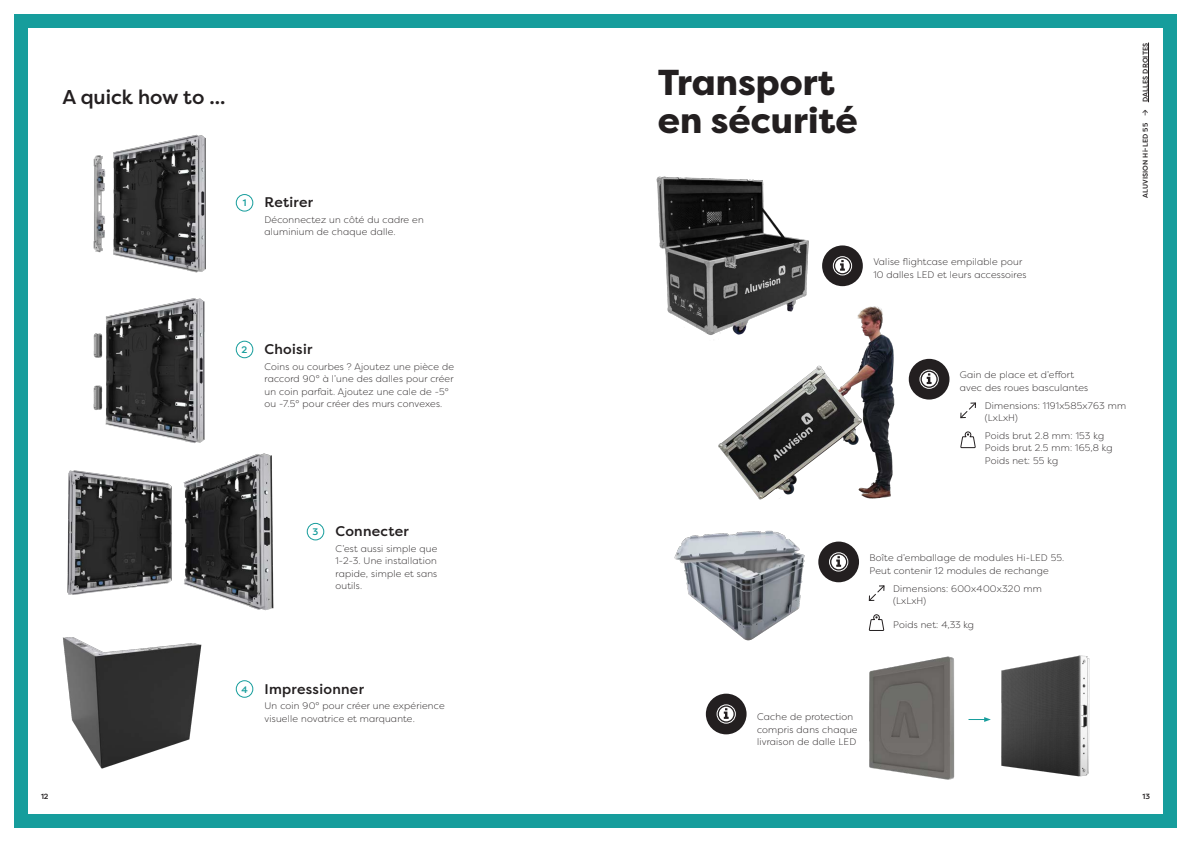
<style>
.page{position:relative;width:1191px;height:842px;background:#fff}
.page>*{position:absolute;margin:0;border:0;box-sizing:border-box;transform-origin:0 0}
.Title_black_heavy_36{font:800 36px/38px "Filson Pro";color:#231f20}
.Subtitle_black_mediu{font:500 20px "Filson Pro";color:#231f20}
.Subtitle_medium_14_p{font:500 14px "Filson Pro";letter-spacing:.02em;color:#231f20}
.Bodytext_light_9_5_p{font:300 9.5px/12.5px "Filson Pro";letter-spacing:.02em;color:#231f20}
.Bodytext_light_9_5_p-2{font:500 9.5px "Filson Pro";color:#169d9c}
.t1{font:500 7.5px "Filson Pro";color:#231f20}
.t2{font:500 7px "Filson Pro";letter-spacing:.02em;color:#231f20}
</style>
<div class="page">
<div style="left:14px;top:14px;width:581px;height:814px;background:#169d9c"></div>
<div style="left:595px;top:14px;width:581px;height:814px;background:#169d9c"></div>
<div style="left:595px;top:28px;width:567px;height:786px;background:#fff"></div>
<div style="left:28px;top:28px;width:567px;height:786px;background:#fff"></div>
<img style="left:656px;top:176px;width:153px;height:159px">
<img style="left:718px;top:303px;width:177px;height:197px">
<img style="left:674px;top:530px;width:131px;height:111px">
<img style="left:93px;top:134px;width:113px;height:139px">
<img style="left:93px;top:298px;width:112px;height:145px">
<img style="left:67px;top:453px;width:207px;height:158px">
<img style="left:62px;top:637px;width:140px;height:132px">
<img style="left:1001px;top:655px;width:89px;height:122px">
<svg style="left:968px;top:717px;width:22px;height:5px"></svg>
<img style="left:869px;top:656px;width:86px;height:124px">
<div style="left:822px;top:245px;width:41px;height:41px;background:#231f20;border-radius:50%"></div>
<div style="left:833px;top:256px;width:19px;height:19px;border:1px solid #fff;border-radius:50%"></div>
<svg style="left:835px;top:258px;width:14px;height:15px"></svg>
<div style="left:908px;top:359px;width:41px;height:41px;background:#231f20;border-radius:50%"></div>
<div style="left:919px;top:370px;width:19px;height:19px;border:1px solid #fff;border-radius:50%"></div>
<svg style="left:921px;top:372px;width:15px;height:14px"></svg>
<div style="left:818px;top:542px;width:41px;height:40px;background:#231f20;border-radius:50%"></div>
<div style="left:829px;top:552px;width:19px;height:19px;border:1px solid #fff;border-radius:50%"></div>
<svg style="left:831px;top:555px;width:15px;height:14px"></svg>
<div style="left:706px;top:694px;width:40px;height:40px;background:#231f20;border-radius:50%"></div>
<div style="left:716px;top:704px;width:20px;height:20px;border:1px solid #fff;border-radius:50%"></div>
<svg style="left:719px;top:707px;width:14px;height:14px"></svg>
<div style="left:236px;top:341px;width:17px;height:17px;border:1px solid #169d9c;border-radius:50%"></div>
<div style="left:307px;top:523px;width:17px;height:17px;border:1px solid #169d9c;border-radius:50%"></div>
<div style="left:236px;top:680px;width:17px;height:18px;border:1px solid #169d9c;border-radius:50%"></div>
<div style="left:236px;top:194px;width:17px;height:17px;border:1px solid #169d9c;border-radius:50%"></div>
<hr style="left:1148px;top:43px;width:1px;height:59px;background:#231f20">
<svg style="left:960px;top:431px;width:16px;height:18px"></svg>
<svg style="left:960px;top:402px;width:16px;height:17px"></svg>
<svg style="left:868px;top:614px;width:16px;height:17px"></svg>
<svg style="left:868px;top:585px;width:17px;height:16px"></svg>
<p class="Subtitle_black_mediu" style="left:62px;top:83px;width:165px">A quick how to ...</p>
<p class="Bodytext_light_9_5_p-2" style="left:243px;top:196px;width:5px">1</p>
<p class="Subtitle_medium_14_p" style="left:264px;top:193px;width:50px">Retirer</p>
<p class="Bodytext_light_9_5_p" style="left:264px;top:213px;width:161px">Déconnectez un côté du cadre en aluminium de chaque dalle.</p>
<p class="Bodytext_light_9_5_p-2" style="left:242px;top:343px;width:7px">2</p>
<p class="Subtitle_medium_14_p" style="left:264px;top:340px;width:49px">Choisir</p>
<p class="Bodytext_light_9_5_p" style="left:264px;top:360px;width:191px">Coins ou courbes ? Ajoutez une pièce de raccord 90° à l’une des dalles pour créer un coin parfait. Ajoutez une cale de -5° ou -7.5° pour créer des murs convexes.</p>
<p class="Bodytext_light_9_5_p-2" style="left:312px;top:525px;width:7px">3</p>
<p class="Subtitle_medium_14_p" style="left:335px;top:522px;width:75px">Connecter</p>
<p class="Bodytext_light_9_5_p" style="left:335px;top:542px;width:103px;text-align:justify">C’est aussi simple que 1-2-3. Une installation rapide, simple et sans outils.</p>
<p class="Bodytext_light_9_5_p-2" style="left:241px;top:683px;width:8px">4</p>
<p class="Subtitle_medium_14_p" style="left:264px;top:679px;width:101px">Impressionner</p>
<p class="Bodytext_light_9_5_p" style="left:264px;top:699px;width:182px">Un coin 90° pour créer une expérience visuelle novatrice et marquante.</p>
<p class="Title_black_heavy_36" style="left:658px;top:64px;width:201px">Transport en sécurité</p>
<p class="Bodytext_light_9_5_p" style="left:873px;top:255px;width:155px">Valise flightcase empilable pour<br>10 dalles LED et leurs accessoires</p>
<p class="t2" style="left:1140px;top:198px;width:157px;rotate:-90deg">ALUVISION Hi-LED 55 → DALLES DROITES</p>
<p class="Bodytext_light_9_5_p" style="left:960px;top:369px;width:130px">Gain de place et d’effort avec des roues basculantes</p>
<p class="Bodytext_light_9_5_p" style="left:985px;top:399px;width:143px">Dimensions: 1191x585x763 mm (LxLxH)</p>
<p class="Bodytext_light_9_5_p" style="left:985px;top:429px;width:121px">Poids brut 2.8 mm: 153 kg</p>
<p class="Bodytext_light_9_5_p" style="left:985px;top:441px;width:129px">Poids brut 2.5 mm: 165,8 kg</p>
<p class="Bodytext_light_9_5_p" style="left:985px;top:454px;width:75px">Poids net: 55 kg</p>
<p class="Bodytext_light_9_5_p" style="left:869px;top:551px;width:196px">Boîte d’emballage de modules Hi-LED 55.</p>
<p class="Bodytext_light_9_5_p" style="left:869px;top:564px;width:181px">Peut contenir 12 modules de rechange</p>
<p class="Bodytext_light_9_5_p" style="left:893px;top:582px;width:150px">Dimensions: 600x400x320 mm (LxLxH)</p>
<p class="Bodytext_light_9_5_p" style="left:893px;top:618px;width:82px">Poids net: 4,33 kg</p>
<p class="Bodytext_light_9_5_p" style="left:757px;top:710px;width:102px">Cache de protection compris dans chaque livraison de dalle LED</p>
<p class="t1" style="left:41px;top:792px;width:9px">12</p>
<p class="t1" style="left:1142px;top:792px;width:9px">13</p>
</div>
